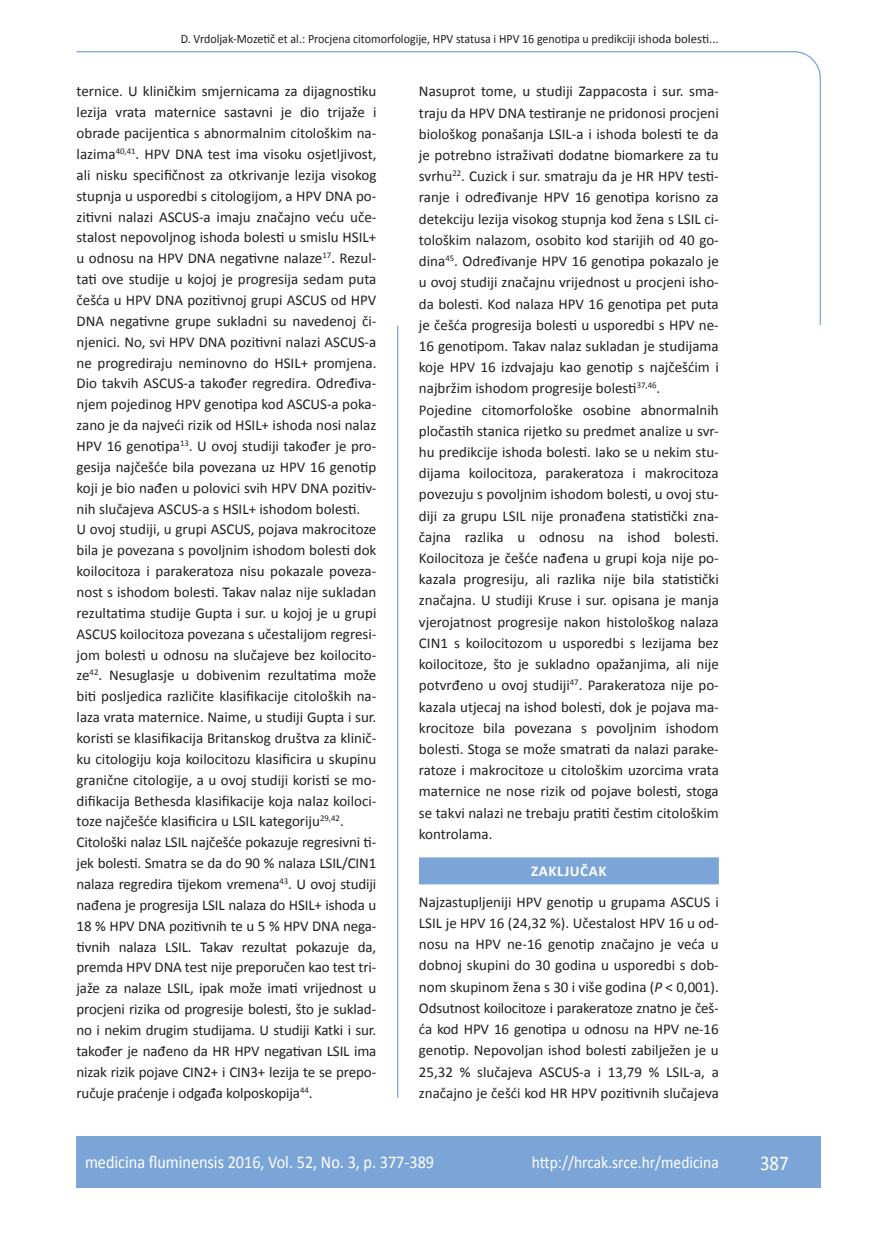
<style>
.page{position:relative;width:872px;height:1234px;background:#fff}
.page>*{position:absolute;margin:0;border:0;box-sizing:border-box;transform-origin:0 0}
.t1{font:21px "Calibri";color:#fff;scale:.9 1}
.t2{font:18px "Calibri";color:#fff;scale:.9 1}
.t3{font:17.25px "Calibri";color:#fff;scale:.9 1}
.t4{font:15px/20.9px "Calibri";color:#231f20}
.t5{font:700 15px "Calibri";letter-spacing:.04em;color:#fff}
.t6{font:12.75px "Calibri";color:#231f20;scale:.94 1}
.s1{font-style:italic}
</style>
<div class="page">
<svg style="left:76px;top:51px;width:745px;height:275px"></svg>
<hr style="left:397px;top:325px;width:1px;height:772px;background:#7ca5d7">
<div style="left:77px;top:1135px;width:744px;height:51px;background:#7ca5d7"></div>
<div style="left:419px;top:857px;width:300px;height:27px;background:#7ca5d7"></div>
<p class="t6" style="left:181px;top:30px;width:574px">D. Vrdoljak-Mozetič et al.: Procjena citomorfologije, HPV statusa i HPV 16 genotipa u predikciji ishoda bolesti...</p>
<p class="t4" style="left:77px;top:80px;width:301px">ternice. U kliničkim smjernicama za dijagnostiku lezija vrata maternice sastavni je dio trijaže i obrade pacijentica s abnormalnim citološkim na&shy;lazima<sup>40,41</sup>. HPV DNA test ima visoku osjetljivost, ali nisku specifičnost za otkrivanje lezija visokog stupnja u usporedbi s citologijom, a HPV DNA po&shy;zitivni nalazi ASCUS-a imaju značajno veću uče&shy;stalost nepovoljnog ishoda bolesti u smislu HSIL+ u odnosu na HPV DNA negativne nalaze<sup>17</sup>. Rezul&shy;tati ove studije u kojoj je progresija sedam puta češća u HPV DNA pozitivnoj grupi ASCUS od HPV DNA negativne grupe sukladni su navedenoj či&shy;njenici. No, svi HPV DNA pozitivni nalazi ASCUS-a ne progrediraju neminovno do HSIL+ promjena.<br>Dio takvih ASCUS-a također regredira. Određiva&shy;njem pojedinog HPV genotipa kod ASCUS-a poka&shy;zano je da najveći rizik od HSIL+ ishoda nosi nalaz HPV 16 genotipa<sup>13</sup>. U ovoj studiji također je pro&shy;gesija najčešće bila povezana uz HPV 16 genotip koji je bio nađen u polovici svih HPV DNA pozitiv&shy;nih slučajeva ASCUS-a s HSIL+ ishodom bolesti.<br>U ovoj studiji, u grupi ASCUS, pojava makrocitoze bila je povezana s povoljnim ishodom bolesti dok koilocitoza i parakeratoza nisu pokazale poveza&shy;nost s ishodom bolesti. Takav nalaz nije sukladan rezultatima studije Gupta i sur. u kojoj je u grupi ASCUS koilocitoza povezana s učestalijom regresi&shy;jom bolesti u odnosu na slučajeve bez koilocito&shy;ze<sup>42</sup>. Nesuglasje u dobivenim rezultatima može biti posljedica različite klasifikacije citoloških na&shy;laza vrata maternice. Naime, u studiji Gupta i sur. koristi se klasifikacija Britanskog društva za klinič&shy;ku citologiju koja koilocitozu klasificira u skupinu granične citologije, a u ovoj studiji koristi se mo&shy;difikacija Bethesda klasifikacije koja nalaz koiloci&shy;toze najčešće klasificira u LSIL kategoriju<sup>29,42</sup>.<br>Citološki nalaz LSIL najčešće pokazuje regresivni ti&shy;jek bolesti. Smatra se da do 90 % nalaza LSIL/CIN1 nalaza regredira tijekom vremena<sup>43</sup>. U ovoj studiji nađena je progresija LSIL nalaza do HSIL+ ishoda u 18 % HPV DNA pozitivnih te u 5 % HPV DNA nega&shy;tivnih nalaza LSIL. Takav rezultat pokazuje da, premda HPV DNA test nije preporučen kao test tri&shy;jaže za nalaze LSIL, ipak može imati vrijednost u procjeni rizika od progresije bolesti, što je suklad&shy;no i nekim drugim studijama. U studiji Katki i sur. također je nađeno da HR HPV negativan LSIL ima nizak rizik pojave CIN2+ i CIN3+ lezija te se prepo&shy;ručuje praćenje i odgađa kolposkopija<sup>44</sup>.</p>
<p class="t4" style="left:419px;top:80px;width:301px">Nasuprot tome, u studiji Zappacosta i sur. sma&shy;traju da HPV DNA testiranje ne pridonosi procjeni biološkog ponašanja LSIL-a i ishoda bolesti te da je potrebno istraživati dodatne biomarkere za tu svrhu<sup>22</sup>. Cuzick i sur. smatraju da je HR HPV testi&shy;ranje i određivanje HPV 16 genotipa korisno za detekciju lezija visokog stupnja kod žena s LSIL ci&shy;tološkim nalazom, osobito kod starijih od 40 go&shy;dina<sup>45</sup>. Određivanje HPV 16 genotipa pokazalo je u ovoj studiji značajnu vrijednost u procjeni isho&shy;da bolesti. Kod nalaza HPV 16 genotipa pet puta je češća progresija bolesti u usporedbi s HPV ne-16 genotipom. Takav nalaz sukladan je studijama koje HPV 16 izdvajaju kao genotip s najčešćim i najbržim ishodom progresije bolesti<sup>37,46</sup>.<br>Pojedine citomorfološke osobine abnormalnih pločastih stanica rijetko su predmet analize u svr&shy;hu predikcije ishoda bolesti. Iako se u nekim stu&shy;dijama koilocitoza, parakeratoza i makrocitoza povezuju s povoljnim ishodom bolesti, u ovoj stu&shy;diji za grupu LSIL nije pronađena statistički zna&shy;čajna razlika u odnosu na ishod bolesti.<br>Koilocitoza je češće nađena u grupi koja nije po&shy;kazala progresiju, ali razlika nije bila statistički značajna. U studiji Kruse i sur. opisana je manja vjerojatnost progresije nakon histološkog nalaza CIN1 s koilocitozom u usporedbi s lezijama bez koilocitoze, što je sukladno opažanjima, ali nije potvrđeno u ovoj studiji<sup>47</sup>. Parakeratoza nije po&shy;kazala utjecaj na ishod bolesti, dok je pojava ma&shy;krocitoze bila povezana s povoljnim ishodom bolesti. Stoga se može smatrati da nalazi parake&shy;ratoze i makrocitoze u citološkim uzorcima vrata maternice ne nose rizik od pojave bolesti, stoga se takvi nalazi ne trebaju pratiti čestim citološkim kontrolama.</p>
<p class="t5" style="left:531px;top:861px;width:77px">ZAKLJUČAK</p>
<p class="t4" style="left:419px;top:890px;width:301px;text-align:justify">Najzastupljeniji HPV genotip u grupama ASCUS i LSIL je HPV 16 (24,32 %). Učestalost HPV 16 u od&shy;nosu na HPV ne-16 genotip značajno je veća u dobnoj skupini do 30 godina u usporedbi s dob&shy;nom skupinom žena s 30 i više godina (<span class="s1">P</span> &lt; 0,001).<br>Odsutnost koilocitoze i parakeratoze znatno je češ&shy;ća kod HPV 16 genotipa u odnosu na HPV ne-16 genotip. Nepovoljan ishod bolesti zabilježen je u 25,32 % slučajeva ASCUS-a i 13,79 % LSIL-a, a značajno je češći kod HR HPV pozitivnih slučajeva</p>
<p class="t2" style="left:85px;top:1150px;width:389px">medicina fluminensis 2016, Vol. 52, No. 3, p. 377-389</p>
<p class="t3" style="left:532px;top:1151px;width:209px">http://hrcak.srce.hr/medicina</p>
<h1 class="t1" style="left:760px;top:1149px;width:33px">387</h1>
</div>
